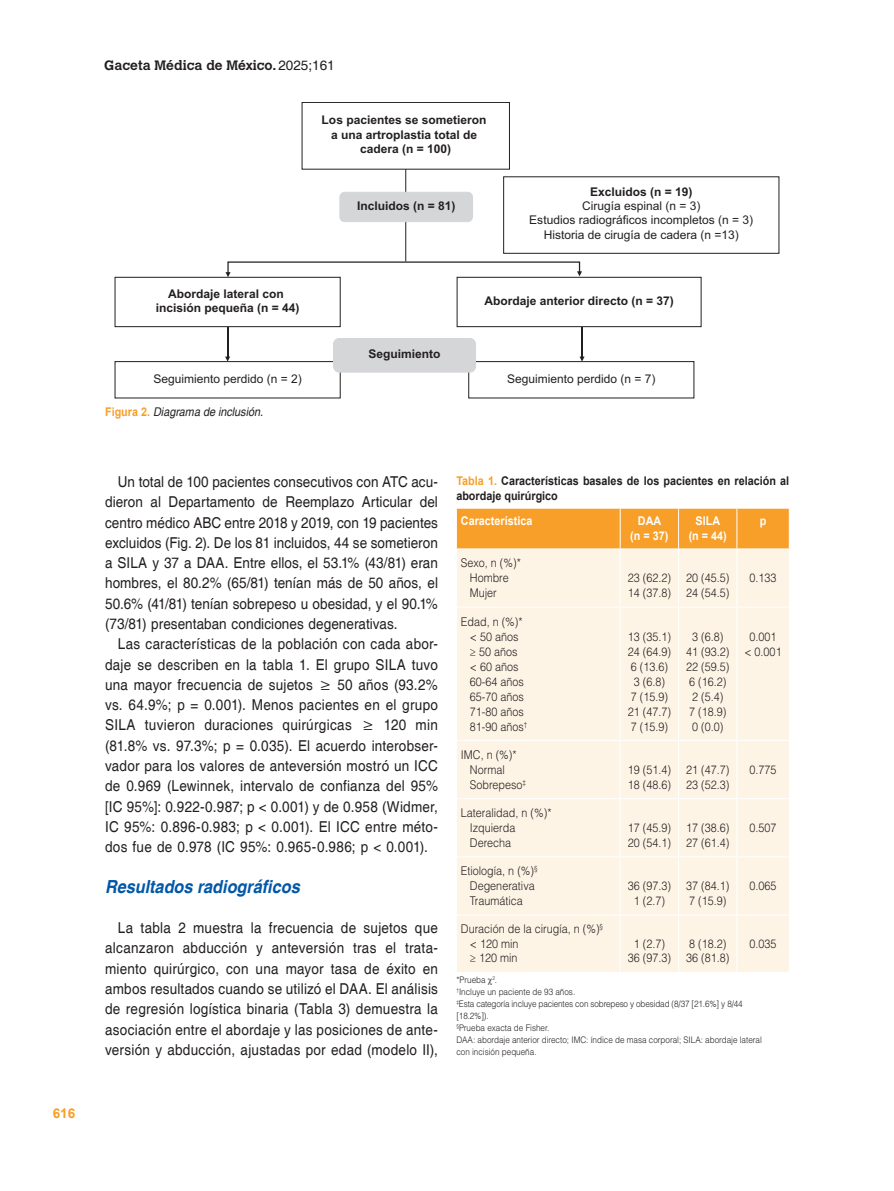
<style>
.page{position:relative;width:894px;height:1191px;background:#fff}
.page>*{position:absolute;margin:0;border:0;box-sizing:border-box;transform-origin:0 0}
.t1{font:italic 700 18px "Helvetica";color:#0157a8;scale:.9 1}
.t2{font:15px/20.2px "Helvetica";letter-spacing:.015em;color:#231f20;text-align:justify;scale:.9 1}
.t3{font:700 13.5px "Calvert MT Std";color:#231f20}
.t4{font:700 13.5px "Helvetica";color:#f89f29}
.t5{font:300 12px/15px "Helvetica LT Std";color:#231f20;scale:.9 1}
.t6{font:700 12px/14.4px "Arial";color:#231f20;text-align:center}
.t7{font:12px/14.4px "Arial";color:#231f20;text-align:center}
.t8{font:700 12px/15px "Helvetica";color:#231f20;scale:.9 1}
.t9{font:700 12px/15px "Helvetica";color:#fff;text-align:center;scale:.9 1}
.t10{font:italic 12px "Helvetica";color:#231f20;scale:.9 1}
.t11{font:300 9px/12px "Helvetica LT Std";color:#231f20;scale:.9 1}
.s1{font-family:"Helvetica";font-weight:400}
.s2{font-weight:700;font-style:normal;color:#f89f29}
.s3{color:#f89f29}
</style>
<div class="page">
<div style="left:301px;top:102px;width:208px;height:67px;border:1px solid #231f20"></div>
<div style="left:503px;top:176px;width:276px;height:78px;background:#fff;border:1px solid #231f20"></div>
<div style="left:115px;top:277px;width:225px;height:50px;border:1px solid #231f20"></div>
<div style="left:115px;top:361px;width:225px;height:37px;border:1px solid #231f20"></div>
<svg style="left:405px;top:168px;width:289px;height:230px"></svg>
<svg style="left:225px;top:261px;width:357px;height:16px"></svg>
<svg style="left:225px;top:356px;width:5px;height:5px"></svg>
<hr style="left:227px;top:327px;width:1px;height:30px;background:#231f20">
<svg style="left:579px;top:356px;width:5px;height:5px"></svg>
<hr style="left:581px;top:327px;width:1px;height:30px;background:#231f20">
<div style="left:340px;top:192px;width:132px;height:30px;background:#d5d6d8;border-radius:5px"></div>
<div style="left:339px;top:192px;width:133px;height:30px;border:1px solid #d5d6d8;border-radius:5px"></div>
<div style="left:333px;top:338px;width:142px;height:34px;background:#d5d6d8;border-radius:6px"></div>
<div style="left:333px;top:338px;width:142px;height:34px;border:1px solid #d5d6d8;border-radius:6px"></div>
<div style="left:457px;top:508px;width:331px;height:40px;background:#f89f29"></div>
<div style="left:457px;top:549px;width:331px;height:422px;background:#fef4e6"></div>
<hr style="left:619px;top:508px;width:1px;height:40px;background:#fff">
<hr style="left:678px;top:508px;width:1px;height:40px;background:#fff">
<hr style="left:736px;top:508px;width:1px;height:40px;background:#fff">
<hr style="left:619px;top:549px;width:1px;height:57px;background:#fff">
<hr style="left:678px;top:549px;width:1px;height:57px;background:#fff">
<hr style="left:736px;top:549px;width:1px;height:57px;background:#fff">
<hr style="left:456px;top:606px;width:164px;height:1px;background:#fff">
<hr style="left:620px;top:606px;width:58px;height:1px;background:#fff">
<hr style="left:619px;top:607px;width:1px;height:133px;background:#fff">
<hr style="left:678px;top:606px;width:58px;height:1px;background:#fff">
<hr style="left:678px;top:607px;width:1px;height:133px;background:#fff">
<hr style="left:736px;top:606px;width:53px;height:1px;background:#fff">
<hr style="left:736px;top:607px;width:1px;height:133px;background:#fff">
<hr style="left:456px;top:740px;width:164px;height:1px;background:#fff">
<hr style="left:620px;top:740px;width:58px;height:1px;background:#fff">
<hr style="left:619px;top:740px;width:1px;height:58px;background:#fff">
<hr style="left:678px;top:740px;width:58px;height:1px;background:#fff">
<hr style="left:678px;top:740px;width:1px;height:58px;background:#fff">
<hr style="left:736px;top:740px;width:53px;height:1px;background:#fff">
<hr style="left:736px;top:740px;width:1px;height:58px;background:#fff">
<hr style="left:456px;top:798px;width:164px;height:1px;background:#fff">
<hr style="left:620px;top:798px;width:58px;height:1px;background:#fff">
<hr style="left:619px;top:798px;width:1px;height:58px;background:#fff">
<hr style="left:678px;top:798px;width:58px;height:1px;background:#fff">
<hr style="left:678px;top:798px;width:1px;height:58px;background:#fff">
<hr style="left:736px;top:798px;width:53px;height:1px;background:#fff">
<hr style="left:736px;top:798px;width:1px;height:58px;background:#fff">
<hr style="left:456px;top:856px;width:164px;height:1px;background:#fff">
<hr style="left:620px;top:856px;width:58px;height:1px;background:#fff">
<hr style="left:619px;top:857px;width:1px;height:57px;background:#fff">
<hr style="left:678px;top:856px;width:58px;height:1px;background:#fff">
<hr style="left:678px;top:857px;width:1px;height:57px;background:#fff">
<hr style="left:736px;top:856px;width:53px;height:1px;background:#fff">
<hr style="left:736px;top:857px;width:1px;height:57px;background:#fff">
<hr style="left:456px;top:914px;width:164px;height:1px;background:#fff">
<hr style="left:620px;top:914px;width:58px;height:1px;background:#fff">
<hr style="left:619px;top:915px;width:1px;height:56px;background:#fff">
<hr style="left:678px;top:914px;width:58px;height:1px;background:#fff">
<hr style="left:678px;top:915px;width:1px;height:56px;background:#fff">
<hr style="left:736px;top:914px;width:53px;height:1px;background:#fff">
<hr style="left:736px;top:915px;width:1px;height:56px;background:#fff">
<p class="t4" style="left:53px;top:1103px;width:24px">616</p>
<p class="t3" style="left:104px;top:56px;width:232px">Gaceta Médica de México. <span class="s1">2025;161</span></p>
<p class="t6" style="left:156px;top:287px;width:145px">Abordaje lateral con incisión pequeña (n = 44)</p>
<p class="t6" style="left:321px;top:113px;width:166px">Los pacientes se sometieron a una artroplastia total de cadera (n = 100)</p>
<p class="t6" style="left:357px;top:199px;width:100px">Incluidos (n = 81)</p>
<p class="t6" style="left:590px;top:184px;width:104px">Excluidos (n = 19)</p>
<p class="t7" style="left:529px;top:198px;width:225px">Cirugía espinal (n = 3)<br>Estudios radiográficos incompletos (n = 3)<br>Historia de cirugía de cadera (n =13)</p>
<p class="t6" style="left:368px;top:347px;width:74px">Seguimiento</p>
<p class="t6" style="left:484px;top:294px;width:191px">Abordaje anterior directo (n = 37)</p>
<p class="t7" style="left:153px;top:371px;width:150px">Seguimiento perdido (n = 2)</p>
<p class="t7" style="left:507px;top:371px;width:150px">Seguimiento perdido (n = 7)</p>
<p class="t10" style="left:105px;top:405px;width:177px"><span class="s2">Figura 2.</span> Diagrama de inclusión.</p>
<p class="t2" style="left:105px;top:472px;width:371px;text-indent:13px">Un total de 100 pacientes consecutivos con ATC acu&shy;dieron al Departamento de Reemplazo Articular del centro médico ABC entre 2018 y 2019, con 19 pacientes excluidos (Fig. 2). De los 81 incluidos, 44 se sometieron a SILA y 37 a DAA. Entre ellos, el 53.1% (43/81) eran hombres, el 80.2% (65/81) tenían más de 50 años, el 50.6% (41/81) tenían sobrepeso u obesidad, y el 90.1% (73/81) presentaban condiciones degenerativas.</p>
<p class="t2" style="left:105px;top:634px;width:371px;text-indent:13px">Las características de la población con cada abor&shy;daje se describen en la tabla 1. El grupo SILA tuvo una mayor frecuencia de sujetos ≥ 50 años (93.2% vs. 64.9%; p = 0.001). Menos pacientes en el grupo SILA tuvieron duraciones quirúrgicas ≥ 120 min (81.8% vs. 97.3%; p = 0.035). El acuerdo interobser&shy;vador para los valores de anteversión mostró un ICC de 0.969 (Lewinnek, intervalo de confianza del 95% [IC 95%]: 0.922-0.987; p &lt; 0.001) y de 0.958 (Widmer, IC 95%: 0.896-0.983; p &lt; 0.001). El ICC entre méto&shy;dos fue de 0.978 (IC 95%: 0.965-0.986; p &lt; 0.001).</p>
<p class="t1" style="left:105px;top:875px;width:218px">Resultados radiográficos</p>
<p class="t2" style="left:105px;top:918px;width:371px;text-indent:13px">La tabla 2 muestra la frecuencia de sujetos que alcanzaron abducción y anteversión tras el trata&shy;miento quirúrgico, con una mayor tasa de éxito en ambos resultados cuando se utilizó el DAA. El análisis de regresión logística binaria (Tabla 3) demuestra la asociación entre el abordaje y las posiciones de ante&shy;versión y abducción, ajustadas por edad (modelo II),</p>
<p class="t8" style="left:456px;top:473px;width:371px"><span class="s3">Tabla 1.</span> Características basales de los pacientes en relación al abordaje quirúrgico</p>
<p class="t9" style="left:460px;top:513px;width:81px">Característica</p>
<p class="t9" style="left:630px;top:513px;width:44px">DAA<br>(n = 37)</p>
<p class="t9" style="left:688px;top:513px;width:44px">SILA<br>(n = 44)</p>
<p class="t9" style="left:759px;top:513px;width:9px">p</p>
<p class="t5" style="left:469px;top:555px;width:58px;text-indent:-9px">Sexo, n (%)*<br>Hombre<br>Mujer</p>
<p class="t5" style="left:627px;top:570px;width:50px">23 (62.2)<br>14 (37.8)</p>
<p class="t5" style="left:685px;top:570px;width:50px">20 (45.5)<br>24 (54.5)</p>
<p class="t5" style="left:749px;top:570px;width:32px">0.133</p>
<p class="t5" style="left:469px;top:613px;width:65px;text-indent:-9px">Edad, n (%)* &lt; 50 años ≥ 50 años &lt; 60 años<br>60‑64 años<br>65‑70 años<br>71‑80 años<br>81‑90 años<sup>†</sup></p>
<p class="t5" style="left:469px;top:746px;width:64px;text-indent:-9px">IMC, n (%)*<br>Normal<br>Sobrepeso<sup>‡</sup></p>
<p class="t5" style="left:469px;top:805px;width:92px;text-indent:-9px">Lateralidad, n (%)*<br>Izquierda<br>Derecha</p>
<p class="t5" style="left:460px;top:863px;width:87px;text-align:center">Etiología, n (%)<sup>§<br></sup>Degenerativa<br>Traumática</p>
<p class="t5" style="left:627px;top:628px;width:50px;text-align:center">13 (35.1)<br>24 (64.9)<br>6 (13.6)<br>3 (6.8)<br>7 (15.9)<br>21 (47.7)<br>7 (15.9)</p>
<p class="t5" style="left:685px;top:628px;width:50px;text-align:center">3 (6.8)<br>41 (93.2)<br>22 (59.5)<br>6 (16.2)<br>2 (5.4)<br>7 (18.9)<br>0 (0.0)</p>
<p class="t5" style="left:744px;top:628px;width:43px;text-align:center">0.001<br>&lt; 0.001</p>
<p class="t5" style="left:627px;top:761px;width:50px">19 (51.4)<br>18 (48.6)</p>
<p class="t5" style="left:685px;top:761px;width:50px">21 (47.7)<br>23 (52.3)</p>
<p class="t5" style="left:749px;top:761px;width:32px">0.775</p>
<p class="t5" style="left:627px;top:820px;width:50px">17 (45.9)<br>20 (54.1)</p>
<p class="t5" style="left:685px;top:820px;width:50px">17 (38.6)<br>27 (61.4)</p>
<p class="t5" style="left:749px;top:820px;width:32px">0.507</p>
<p class="t5" style="left:627px;top:878px;width:50px;text-align:center">36 (97.3)<br>1 (2.7)</p>
<p class="t5" style="left:685px;top:878px;width:50px">37 (84.1)<br>7 (15.9)</p>
<p class="t5" style="left:749px;top:878px;width:32px">0.065</p>
<p class="t5" style="left:469px;top:921px;width:149px;line-height:14.4px;text-indent:-9px">Duración de la cirugía, n (%)<sup>§ </sup>&lt; 120 min<br>≥ 120 min</p>
<p class="t5" style="left:627px;top:936px;width:50px;line-height:14.4px;text-align:center">1 (2.7)<br>36 (97.3)</p>
<p class="t5" style="left:685px;top:936px;width:50px;line-height:14.4px">8 (18.2)<br>36 (81.8)</p>
<p class="t5" style="left:749px;top:935px;width:32px">0.035</p>
<p class="t11" style="left:456px;top:973px;width:341px">*Prueba <sup>2</sup>.<br><sup>†</sup>Incluye un paciente de 93 años.<br><sup>‡</sup>Esta categoría incluye pacientes con sobrepeso y obesidad (8/37 [21.6%] y 8/44 [18.2%]).<br><sup>§</sup>Prueba exacta de Fisher.<br>DAA: abordaje anterior directo; IMC: índice de masa corporal; SILA: abordaje lateral con incisión pequeña.</p>
</div>
